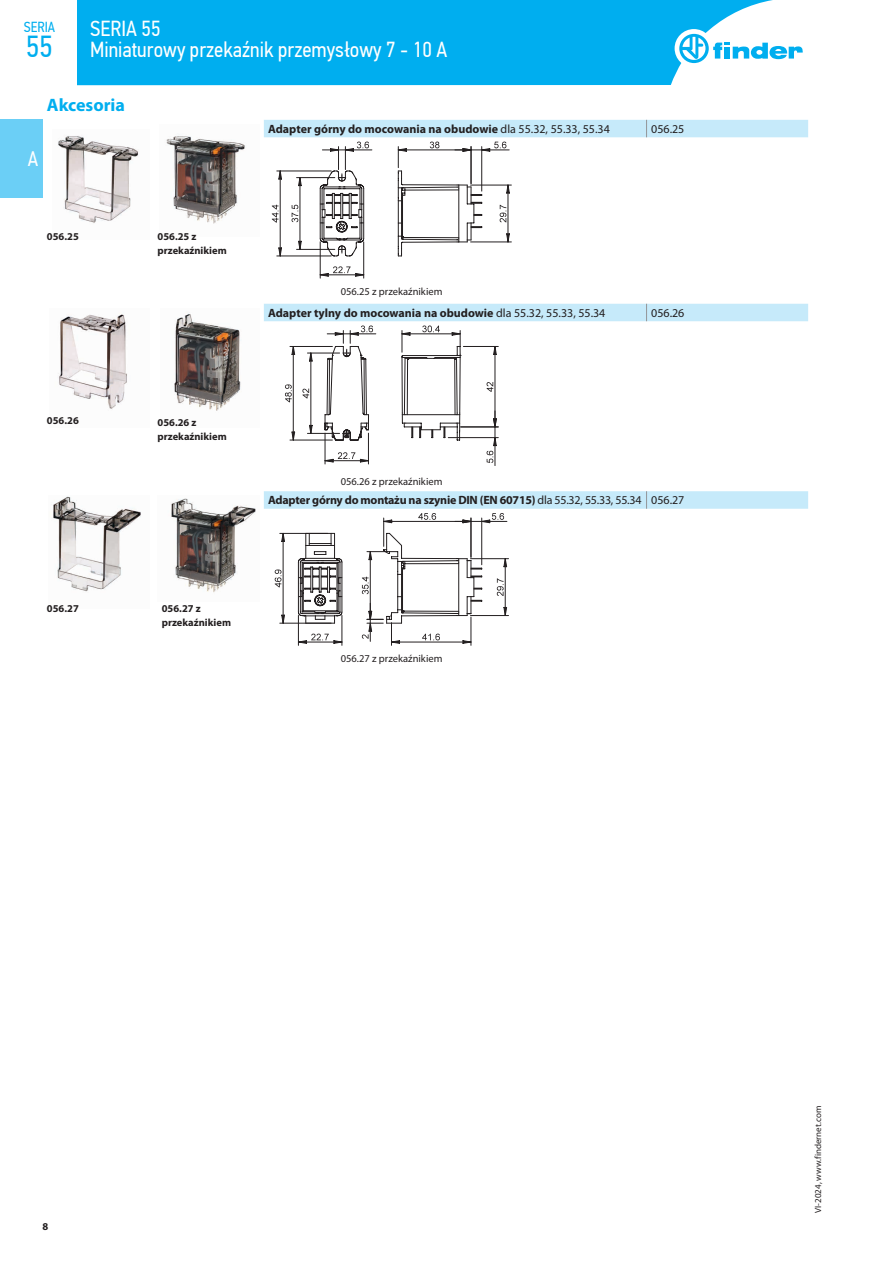
<style>
.page{position:relative;width:893px;height:1263px;background:#fff}
.page>*{position:absolute;margin:0;border:0;box-sizing:border-box;transform-origin:0 0}
.t1{font:30.3px "PF Din Text Cond Pro";color:#00aeef}
.t2{font:21.75px/21px "PF Din Text Cond Pro";color:#fff}
.t3{font:21px "PF Din Text Cond Pro";color:#fff}
.t4{font:700 18px "Myriad Pro";color:#00aeef}
.t5{font:14.55px "PF Din Text Cond Pro";color:#00aeef}
.t6{font:700 12px "Myriad Pro";letter-spacing:-.005em;color:#231f20}
.t7{font:12px "Myriad Pro";color:#231f20}
.t8{font:700 10.5px/14.2px "Myriad Pro";color:#231f20}
.t9{font:10.5px "Myriad Pro";color:#231f20}
.t10{font:9px "Myriad Pro";color:#231f20}
.s1{font-weight:400}
</style>
<div class="page">
<div style="left:0;top:119px;width:43px;height:79px;background:#6bcff6"></div>
<div style="left:77px;top:0;width:696px;height:85px;background:#00aeef"></div>
<div style="left:675px;top:29px;width:38px;height:39px;background:#fff;border-radius:50%"></div>
<svg style="left:679px;top:34px;width:124px;height:29px"></svg>
<svg style="left:264px;top:120px;width:544px;height:389px"></svg>
<svg style="left:646px;top:120px;width:1px;height:17px"></svg>
<svg style="left:646px;top:304px;width:1px;height:17px"></svg>
<svg style="left:646px;top:491px;width:1px;height:18px"></svg>
<img style="left:58px;top:135px;width:81px;height:88px">
<img style="left:166px;top:136px;width:79px;height:88px">
<hr style="left:297px;top:249px;width:38px;height:1px;background:#231f20">
<hr style="left:297px;top:177px;width:38px;height:1px;background:#231f20">
<svg style="left:292px;top:205px;width:6px;height:17px"></svg>
<svg style="left:298px;top:241px;width:2px;height:9px"></svg>
<svg style="left:298px;top:177px;width:2px;height:9px"></svg>
<hr style="left:300px;top:178px;width:1px;height:71px;background:#231f20">
<hr style="left:277px;top:256px;width:54px;height:1px;background:#231f20">
<hr style="left:277px;top:171px;width:54px;height:1px;background:#231f20">
<svg style="left:272px;top:205px;width:6px;height:18px"></svg>
<svg style="left:279px;top:248px;width:3px;height:8px"></svg>
<svg style="left:279px;top:171px;width:3px;height:8px"></svg>
<hr style="left:280px;top:171px;width:1px;height:85px;background:#231f20">
<hr style="left:471px;top:185px;width:40px;height:1px;background:#231f20">
<hr style="left:471px;top:242px;width:40px;height:1px;background:#231f20">
<svg style="left:319px;top:142px;width:50px;height:115px"></svg>
<hr style="left:322px;top:150px;width:50px;height:1px;background:#231f20">
<hr style="left:320px;top:242px;width:1px;height:36px;background:#231f20">
<hr style="left:363px;top:242px;width:1px;height:36px;background:#231f20">
<svg style="left:320px;top:266px;width:44px;height:9px"></svg>
<hr style="left:320px;top:275px;width:44px;height:1px;background:#231f20">
<svg style="left:398px;top:142px;width:112px;height:114px"></svg>
<img style="left:58px;top:313px;width:69px;height:96px">
<img style="left:174px;top:313px;width:67px;height:98px">
<hr style="left:307px;top:353px;width:33px;height:1px;background:#231f20">
<hr style="left:307px;top:433px;width:33px;height:1px;background:#231f20">
<svg style="left:302px;top:389px;width:7px;height:9px"></svg>
<svg style="left:309px;top:353px;width:2px;height:8px"></svg>
<svg style="left:309px;top:425px;width:2px;height:9px"></svg>
<hr style="left:311px;top:353px;width:1px;height:80px;background:#231f20">
<hr style="left:463px;top:346px;width:35px;height:1px;background:#231f20">
<svg style="left:487px;top:382px;width:6px;height:10px"></svg>
<svg style="left:493px;top:347px;width:2px;height:8px"></svg>
<hr style="left:495px;top:346px;width:1px;height:81px;background:#231f20">
<hr style="left:461px;top:427px;width:37px;height:1px;background:#231f20">
<hr style="left:448px;top:437px;width:50px;height:1px;background:#231f20">
<svg style="left:493px;top:419px;width:2px;height:8px"></svg>
<svg style="left:487px;top:437px;width:8px;height:26px"></svg>
<hr style="left:495px;top:411px;width:1px;height:55px;background:#231f20">
<hr style="left:325px;top:433px;width:1px;height:31px;background:#231f20">
<hr style="left:368px;top:433px;width:1px;height:31px;background:#231f20">
<svg style="left:325px;top:452px;width:43px;height:10px"></svg>
<hr style="left:325px;top:460px;width:43px;height:1px;background:#231f20">
<hr style="left:290px;top:440px;width:42px;height:1px;background:#231f20">
<hr style="left:290px;top:346px;width:42px;height:1px;background:#231f20">
<svg style="left:285px;top:384px;width:7px;height:18px"></svg>
<svg style="left:292px;top:432px;width:3px;height:8px"></svg>
<svg style="left:292px;top:347px;width:3px;height:8px"></svg>
<hr style="left:293px;top:346px;width:1px;height:94px;background:#231f20">
<svg style="left:324px;top:325px;width:137px;height:116px"></svg>
<img style="left:53px;top:496px;width:88px;height:96px">
<img style="left:171px;top:498px;width:85px;height:95px">
<hr style="left:470px;top:558px;width:39px;height:1px;background:#231f20">
<hr style="left:470px;top:615px;width:39px;height:1px;background:#231f20">
<hr style="left:280px;top:623px;width:51px;height:1px;background:#231f20">
<hr style="left:280px;top:533px;width:48px;height:1px;background:#231f20">
<svg style="left:275px;top:569px;width:6px;height:18px"></svg>
<svg style="left:282px;top:615px;width:3px;height:8px"></svg>
<svg style="left:282px;top:533px;width:3px;height:9px"></svg>
<hr style="left:283px;top:533px;width:1px;height:90px;background:#231f20">
<svg style="left:297px;top:513px;width:210px;height:132px"></svg>
<hr style="left:391px;top:642px;width:80px;height:1px;background:#231f20">
<p class="t5" style="left:24px;top:19px;width:33px">SERIA</p>
<h1 class="t1" style="left:26px;top:28px;width:28px">55</h1>
<h2 class="t2" style="left:90px;top:18px;width:359px">SERIA 55<br>Miniaturowy przekaźnik przemysłowy 7 - 10 A</h2>
<h3 class="t4" style="left:47px;top:93px;width:80px">Akcesoria</h3>
<h3 class="t3" style="left:28px;top:147px;width:12px">A</h3>
<p class="t8" style="left:47px;top:229px;width:33px">056.25</p>
<p class="t8" style="left:158px;top:229px;width:71px">056.25 z przekaźnikiem</p>
<p class="t6" style="left:268px;top:121px;width:343px">Adapter górny do mocowania na obudowie <span class="s1">dla 55.32, 55.33, 55.34</span></p>
<p class="t7" style="left:651px;top:122px;width:35px">056.25</p>
<p class="t9" style="left:341px;top:285px;width:103px">056.25 z przekaźnikiem</p>
<p class="t6" style="left:268px;top:305px;width:339px">Adapter tylny do mocowania na obudowie <span class="s1">dla 55.32, 55.33, 55.34</span></p>
<p class="t7" style="left:651px;top:306px;width:35px">056.26</p>
<p class="t8" style="left:47px;top:413px;width:33px">056.26</p>
<p class="t8" style="left:158px;top:415px;width:71px">056.26 z przekaźnikiem</p>
<p class="t9" style="left:341px;top:474px;width:103px">056.26 z przekaźnikiem</p>
<p class="t6" style="left:268px;top:493px;width:418px">Adapter górny do montażu na szynie DIN (EN 60715) <span class="s1">dla 55.32, 55.33, 55.34 056.27</span></p>
<p class="t8" style="left:47px;top:601px;width:33px">056.27</p>
<p class="t8" style="left:162px;top:601px;width:71px">056.27 z przekaźnikiem</p>
<p class="t9" style="left:341px;top:652px;width:103px">056.27 z przekaźnikiem</p>
<p class="t8" style="left:43px;top:1219px;width:7px">8</p>
<p class="t10" style="left:812px;top:1213px;width:108px;rotate:-90deg">VI-2024, www.findernet.com</p>
</div>
